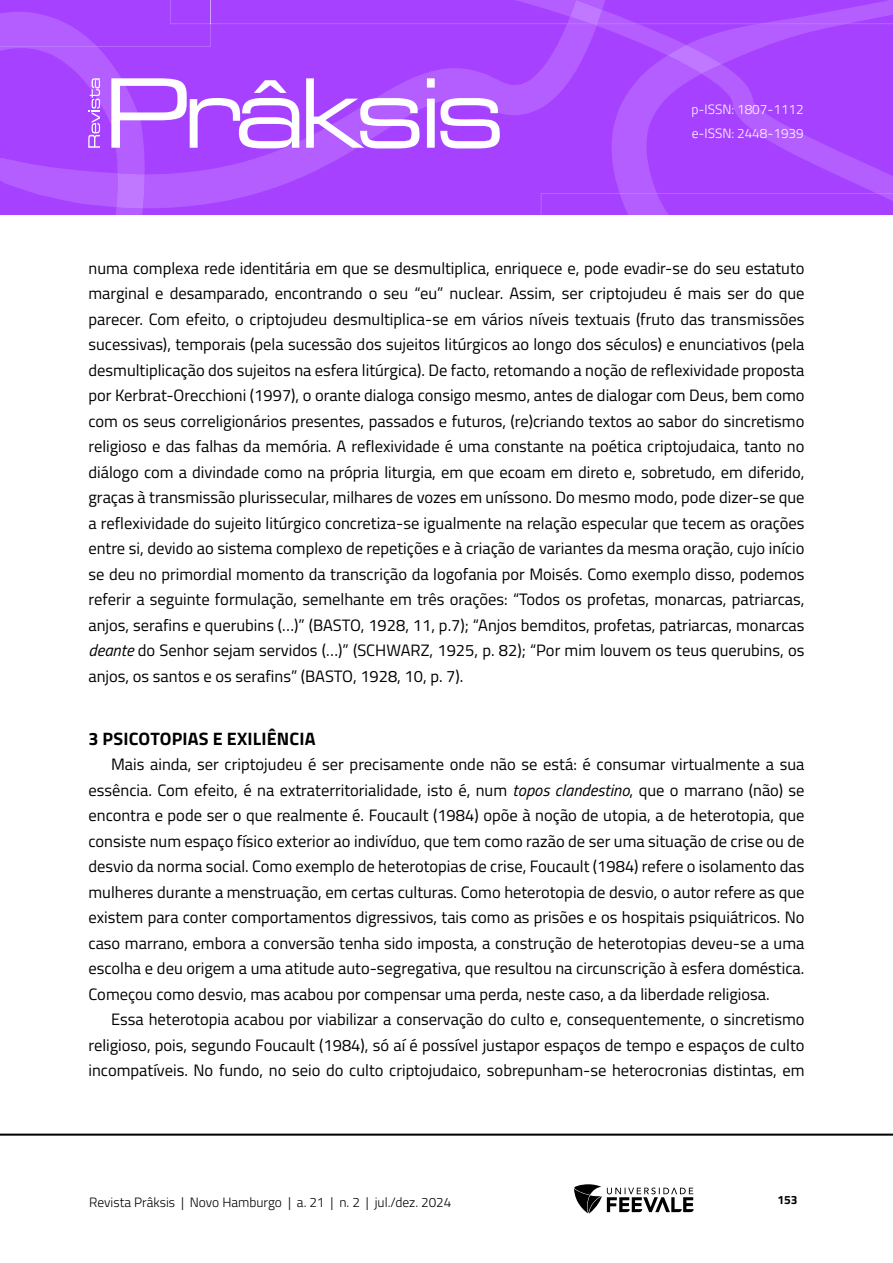
<style>
.page{position:relative;width:893px;height:1263px;background:#fff}
.page>*{position:absolute;margin:0;border:0;box-sizing:border-box;transform-origin:0 0}
.TITILO_1{font:700 18px "Titillium Web";letter-spacing:.01em;color:#000}
.Corpo_de_texto{font:16.5px/25.5px "Titillium Web";color:#000;text-align:justify}
.t1{font:300 13.5px "Titillium Web";color:#000}
.t2{font:300 13.5px/24px "Titillium Web";color:#fff}
.t3{font:700 12px "Titillium Web";color:#000}
.s1{font-style:italic}
</style>
<div class="page">
<hr style="left:0;top:1133px;width:893px;height:3px;background:#000">
<svg style="left:574px;top:1184px;width:120px;height:29px"></svg>
<svg style="left:0;top:0;width:893px;height:215px;background:#ac4fff"></svg>
<p class="t2" style="left:691px;top:97px;width:114px">p-ISSN: 1807-1112 e-ISSN: 2448-1939</p>
<p class="Corpo_de_texto" style="left:88px;top:254px;width:717px">numa complexa rede identitária em que se desmultiplica, enriquece e, pode evadir-se do seu estatuto marginal e desamparado, encontrando o seu “eu” nuclear. Assim, ser criptojudeu é mais ser do que parecer. Com efeito, o criptojudeu desmultiplica-se em vários níveis textuais (fruto das transmissões sucessivas), temporais (pela sucessão dos sujeitos litúrgicos ao longo dos séculos) e enunciativos (pela desmultiplicação dos sujeitos na esfera litúrgica). De facto, retomando a noção de reflexividade proposta por Kerbrat-Orecchioni (1997), o orante dialoga consigo mesmo, antes de dialogar com Deus, bem como com os seus correligionários presentes, passados e futuros, (re)criando textos ao sabor do sincretismo religioso e das falhas da memória. A reflexividade é uma constante na poética criptojudaica, tanto no diálogo com a divindade como na própria liturgia, em que ecoam em direto e, sobretudo, em diferido, graças à transmissão plurissecular, milhares de vozes em uníssono. Do mesmo modo, pode dizer-se que a reflexividade do sujeito litúrgico concretiza-se igualmente na relação especular que tecem as orações entre si, devido ao sistema complexo de repetições e à criação de variantes da mesma oração, cujo início se deu no primordial momento da transcrição da logofania por Moisés. Como exemplo disso, podemos referir a seguinte formulação, semelhante em três orações: “Todos os profetas, monarcas, patriarcas, anjos, serafins e querubins (…)” (BASTO, 1928, 11, p.7); “Anjos bemditos, profetas, patriarcas, monarcas <span class="s1">deante</span> do Senhor sejam servidos (…)” (SCHWARZ, 1925, p. 82); “Por mim louvem os teus querubins, os anjos, os santos e os serafins” (BASTO, 1928, 10, p. 7).</p>
<p class="TITILO_1" style="left:88px;top:725px;width:229px">3 PSICOTOPIAS E EXILIÊNCIA</p>
<p class="Corpo_de_texto" style="left:88px;top:751px;width:717px;text-indent:22px">Mais ainda, ser criptojudeu é ser precisamente onde não se está: é consumar virtualmente a sua essência. Com efeito, é na extraterritorialidade, isto é, num <span class="s1">topos clandestino</span>, que o marrano (não) se encontra e pode ser o que realmente é. Foucault (1984) opõe à noção de utopia, a de heterotopia, que consiste num espaço físico exterior ao indivíduo, que tem como razão de ser uma situação de crise ou de desvio da norma social. Como exemplo de heterotopias de crise, Foucault (1984) refere o isolamento das mulheres durante a menstruação, em certas culturas. Como heterotopia de desvio, o autor refere as que existem para conter comportamentos digressivos, tais como as prisões e os hospitais psiquiátricos. No caso marrano, embora a conversão tenha sido imposta, a construção de heterotopias deveu-se a uma escolha e deu origem a uma atitude auto-segregativa, que resultou na circunscrição à esfera doméstica.<br>Começou como desvio, mas acabou por compensar uma perda, neste caso, a da liberdade religiosa.</p>
<p class="Corpo_de_texto" style="left:88px;top:1006px;width:717px;text-indent:22px">Essa heterotopia acabou por viabilizar a conservação do culto e, consequentemente, o sincretismo religioso, pois, segundo Foucault (1984), só aí é possível justapor espaços de tempo e espaços de culto incompatíveis. No fundo, no seio do culto criptojudaico, sobrepunham-se heterocronias distintas, em</p>
<p class="t1" style="left:89px;top:1192px;width:364px">Revista Prâksis | Novo Hamburgo | a. 21 | n. 2 | jul./dez. 2024</p>
<p class="t3" style="left:777px;top:1190px;width:22px">153</p>
</div>
